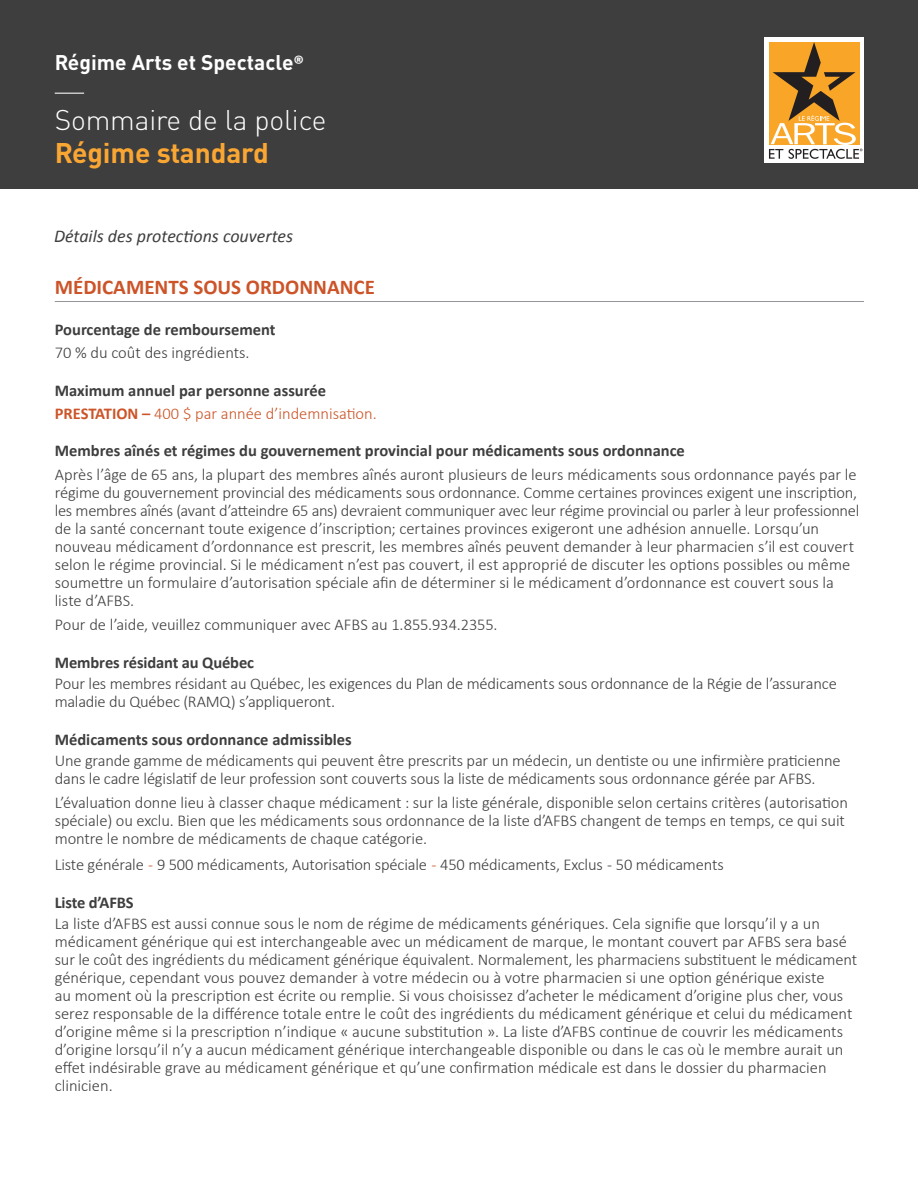
<style>
.page{position:relative;width:918px;height:1188px;background:#fff}
.page>*{position:absolute;margin:0;border:0;box-sizing:border-box;transform-origin:0 0}
.t1{font:300 28.05px "DIN Pro";letter-spacing:-.005em;color:#fff}
.t2{font:700 28.05px "DIN Pro";letter-spacing:-.005em;color:#faa633}
.t3{font:700 21px "Calibri";color:#cc5428}
.t4{font:700 21px "DIN Pro";color:#fff}
.t5{font:italic 18px "Calibri";color:#3e3e3f}
.t6{font:300 16.5px/18px "Calibri";letter-spacing:-.005em;color:#3e3e3f}
.t7{font:700 16.5px/22.8px "Calibri";color:#3e3e3f}
.s1{font-family:"Calibri"}
.s2{color:#cc5428}
.s3{font-weight:300;color:#cc5428}
</style>
<div class="page">
<div style="left:0;top:0;width:918px;height:189px;background:#3e3e3f"></div>
<svg style="left:55px;top:93px;width:29px;height:1px"></svg>
<hr style="left:55px;top:301px;width:809px;height:1px;background:#939598">
<div style="left:764px;top:38px;width:100px;height:125px;background:#fff"></div>
<svg style="left:769px;top:42px;width:93px;height:117px;background:#d39d4c"></svg>
<p class="t4" style="left:55px;top:45px;width:251px">Régime Arts et Spectacle<span class="s1">®</span></p>
<h1 class="t1" style="left:55px;top:98px;width:273px">Sommaire de la police</h1>
<h1 class="t2" style="left:55px;top:130px;width:216px">Régime standard</h1>
<p class="t5" style="left:54px;top:224px;width:241px">Détails des protections couvertes</p>
<p class="t3" style="left:55px;top:273px;width:322px">MÉDICAMENTS SOUS ORDONNANCE</p>
<p class="t7" style="left:55px;top:318px;width:222px">Pourcentage de remboursement</p>
<p class="t6" style="left:55px;top:343px;width:196px">70 % du coût des ingrédients.</p>
<p class="t7" style="left:55px;top:379px;width:324px">Maximum annuel par personne assurée<br><span class="s2">PRESTATION –</span> <span class="s3">400 $ par année d’indemnisation.</span></p>
<p class="t7" style="left:55px;top:440px;width:632px">Membres aînés et régimes du gouvernement provincial pour médicaments sous ordonnance</p>
<p class="t6" style="left:55px;top:466px;width:806px">Après l’âge de 65 ans, la plupart des membres aînés auront plusieurs de leurs médicaments sous ordonnance payés par le régime du gouvernement provincial des médicaments sous ordonnance. Comme certaines provinces exigent une inscription, les membres aînés (avant d’atteindre 65 ans) devraient communiquer avec leur régime provincial ou parler à leur professionnel de la santé concernant toute exigence d’inscription; certaines provinces exigeront une adhésion annuelle. Lorsqu’un nouveau médicament d’ordonnance est prescrit, les membres aînés peuvent demander à leur pharmacien s’il est couvert selon le régime provincial. Si le médicament n’est pas couvert, il est approprié de discuter les options possibles ou même soumettre un formulaire d’autorisation spéciale afin de déterminer si le médicament d’ordonnance est couvert sous la liste d’AFBS.</p>
<p class="t6" style="left:55px;top:616px;width:444px">Pour de l’aide, veuillez communiquer avec AFBS au 1.855.934.2355.</p>
<p class="t7" style="left:55px;top:651px;width:201px">Membres résidant au Québec</p>
<p class="t6" style="left:55px;top:675px;width:784px">Pour les membres résidant au Québec, les exigences du Plan de médicaments sous ordonnance de la Régie de l’assurance maladie du Québec (RAMQ) s’appliqueront.</p>
<p class="t7" style="left:55px;top:728px;width:299px">Médicaments sous ordonnance admissibles</p>
<p class="t6" style="left:55px;top:751px;width:788px">Une grande gamme de médicaments qui peuvent être prescrits par un médecin, un dentiste ou une infirmière praticienne dans le cadre législatif de leur profession sont couverts sous la liste de médicaments sous ordonnance gérée par AFBS.</p>
<p class="t6" style="left:55px;top:793px;width:795px">L’évaluation donne lieu à classer chaque médicament : sur la liste générale, disponible selon certains critères (autorisation spéciale) ou exclu. Bien que les médicaments sous ordonnance de la liste d’AFBS changent de temps en temps, ce qui suit montre le nombre de médicaments de chaque catégorie.</p>
<p class="t6" style="left:55px;top:855px;width:670px">Liste générale <span class="s2">-</span> 9 500 médicaments, Autorisation spéciale <span class="s2">-</span> 450 médicaments, Exclus - 50 médicaments</p>
<p class="t7" style="left:55px;top:891px;width:80px">Liste d’AFBS</p>
<p class="t6" style="left:55px;top:914px;width:804px">La liste d’AFBS est aussi connue sous le nom de régime de médicaments génériques. Cela signifie que lorsqu’il y a un médicament générique qui est interchangeable avec un médicament de marque, le montant couvert par AFBS sera basé sur le coût des ingrédients du médicament générique équivalent. Normalement, les pharmaciens substituent le médicament générique, cependant vous pouvez demander à votre médecin ou à votre pharmacien si une option générique existe<br>au moment où la prescription est écrite ou remplie. Si vous choisissez d’acheter le médicament d’origine plus cher, vous serez responsable de la différence totale entre le coût des ingrédients du médicament générique et celui du médicament d’origine même si la prescription n’indique « aucune substitution ». La liste d’AFBS continue de couvrir les médicaments d’origine lorsqu’il n’y a aucun médicament générique interchangeable disponible ou dans le cas où le membre aurait un effet indésirable grave au médicament générique et qu’une confirmation médicale est dans le dossier du pharmacien clinicien.</p>
</div>
